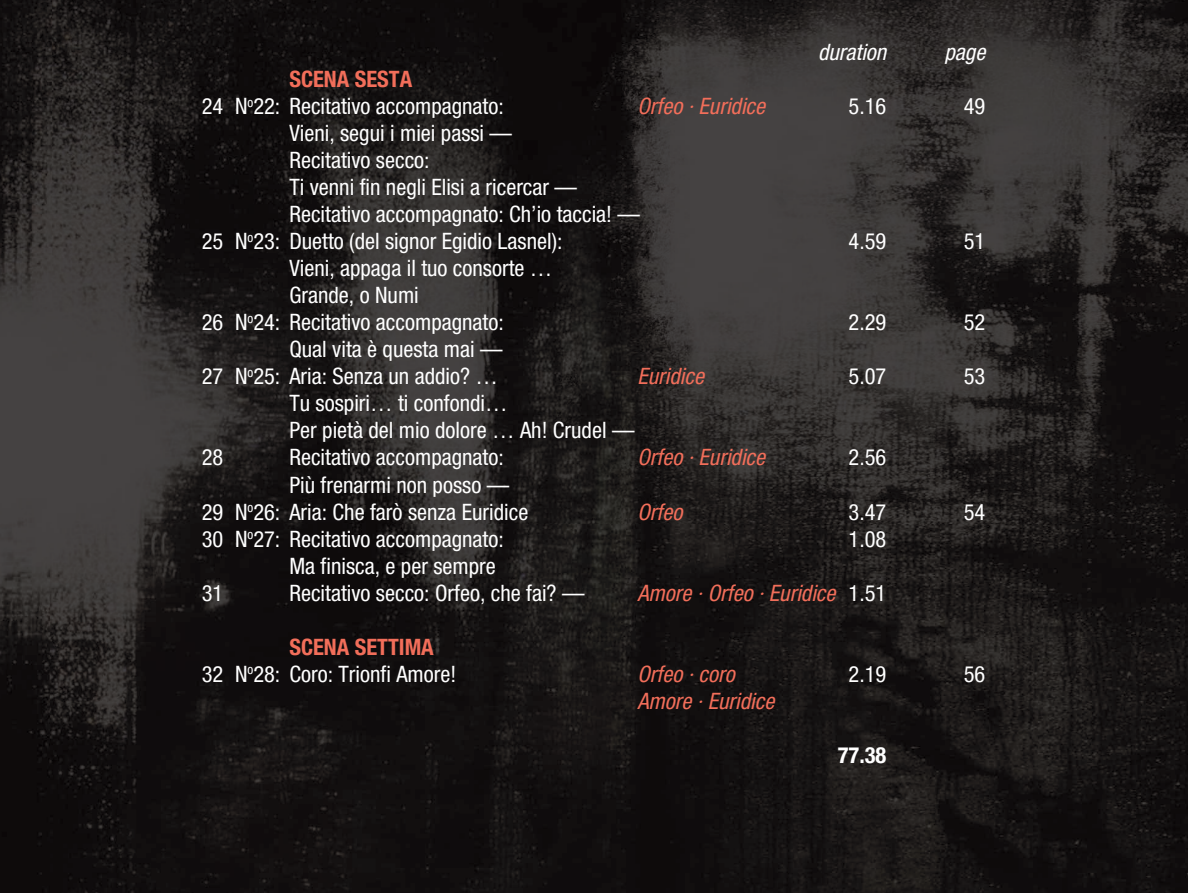
<style>
.page{position:relative;width:1188px;height:893px;background:#fff}
.page>*{position:absolute;margin:0;border:0;box-sizing:border-box;transform-origin:0 0}
.t1{font:condensed 22.5px/27px "Helvetica Neue";color:#fff}
.t2{font:italic condensed 22.5px "Helvetica Neue";color:#f26e5a}
.t3{font:italic condensed 22.5px "Helvetica Neue";color:#fff}
.t4{font:700 condensed 22.5px "Helvetica Neue";color:#fff}
.s1{font-weight:700;color:#f26e5a}
.s2{font-style:normal;color:#fff}
</style>
<div class="page">
<img style="left:621px;top:0;width:567px;height:524px">
<img style="left:52px;top:0;width:569px;height:524px">
<img style="left:0;top:0;width:52px;height:893px">
<img style="left:50px;top:524px;width:1138px;height:369px">
<p class="t1" style="left:202px;top:66px;width:304px;text-align:center"><span class="s1">SCENA SESTA<br></span>24 N<sup>o</sup>22: Recitativo accompagnato:</p>
<p class="t3" style="left:818px;top:39px;width:70px">duration</p>
<p class="t3" style="left:945px;top:39px;width:42px">page</p>
<p class="t2" style="left:637px;top:93px;width:129px">Orfeo · Euridice</p>
<p class="t1" style="left:849px;top:93px;width:39px">5.16</p>
<p class="t1" style="left:964px;top:93px;width:23px">49</p>
<p class="t1" style="left:289px;top:120px;width:224px">Vieni, segui i miei passi —</p>
<p class="t1" style="left:289px;top:147px;width:142px">Recitativo secco:</p>
<p class="t1" style="left:289px;top:174px;width:289px">Ti venni fin negli Elisi a ricercar —</p>
<p class="t1" style="left:289px;top:201px;width:352px">Recitativo accompagnato: Ch’io taccia! —</p>
<p class="t1" style="left:202px;top:228px;width:362px">25 N<sup>o</sup>23: Duetto (del signor Egidio Lasnel):</p>
<p class="t1" style="left:849px;top:228px;width:39px">4.59</p>
<p class="t1" style="left:964px;top:228px;width:23px">51</p>
<p class="t1" style="left:289px;top:255px;width:265px">Vieni, appaga il tuo consorte …</p>
<p class="t1" style="left:289px;top:282px;width:131px">Grande, o Numi</p>
<p class="t1" style="left:202px;top:309px;width:304px">26 N<sup>o</sup>24: Recitativo accompagnato:</p>
<p class="t1" style="left:849px;top:309px;width:39px">2.29</p>
<p class="t1" style="left:964px;top:309px;width:23px">52</p>
<p class="t1" style="left:202px;top:336px;width:302px;text-align:right">Qual vita è questa mai —<br>27 N<sup>o</sup>25: Aria: Senza un addio? …</p>
<p class="t2" style="left:637px;top:363px;width:68px">Euridice</p>
<p class="t1" style="left:849px;top:363px;width:39px">5.07</p>
<p class="t1" style="left:964px;top:363px;width:23px">53</p>
<p class="t1" style="left:289px;top:390px;width:347px">Tu sospiri… ti confondi…<br>Per pietà del mio dolore … Ah! Crudel —</p>
<p class="t1" style="left:202px;top:444px;width:23px">28</p>
<p class="t1" style="left:289px;top:444px;width:216px">Recitativo accompagnato:</p>
<p class="t2" style="left:637px;top:444px;width:129px">Orfeo · Euridice</p>
<p class="t1" style="left:849px;top:444px;width:39px">2.56</p>
<p class="t1" style="left:202px;top:471px;width:328px;text-indent:88px">Più frenarmi non posso —<br>29 N<sup>o</sup>26: Aria: Che farò senza Euridice</p>
<p class="t2" style="left:637px;top:498px;width:46px">Orfeo</p>
<p class="t1" style="left:849px;top:498px;width:39px">3.47</p>
<p class="t1" style="left:964px;top:498px;width:23px">54</p>
<p class="t1" style="left:202px;top:525px;width:304px">30 N<sup>o</sup>27: Recitativo accompagnato:</p>
<p class="t1" style="left:849px;top:525px;width:39px">1.08</p>
<p class="t1" style="left:289px;top:552px;width:208px">Ma finisca, e per sempre</p>
<p class="t1" style="left:202px;top:579px;width:23px">31</p>
<p class="t1" style="left:289px;top:579px;width:297px">Recitativo secco: Orfeo, che fai? —</p>
<p class="t2" style="left:637px;top:579px;width:251px">Amore · Orfeo · Euridice <span class="s2">1.51</span></p>
<p class="t1" style="left:202px;top:633px;width:256px;text-indent:88px"><span class="s1">SCENA SETTIMA<br></span>32 N<sup>o</sup>28: Coro: Trionfi Amore!</p>
<p class="t2" style="left:637px;top:660px;width:99px">Orfeo · coro</p>
<p class="t1" style="left:849px;top:660px;width:39px">2.19</p>
<p class="t1" style="left:964px;top:660px;width:23px">56</p>
<p class="t2" style="left:637px;top:687px;width:139px">Amore · Euridice</p>
<p class="t4" style="left:838px;top:741px;width:50px">77.38</p>
</div>
